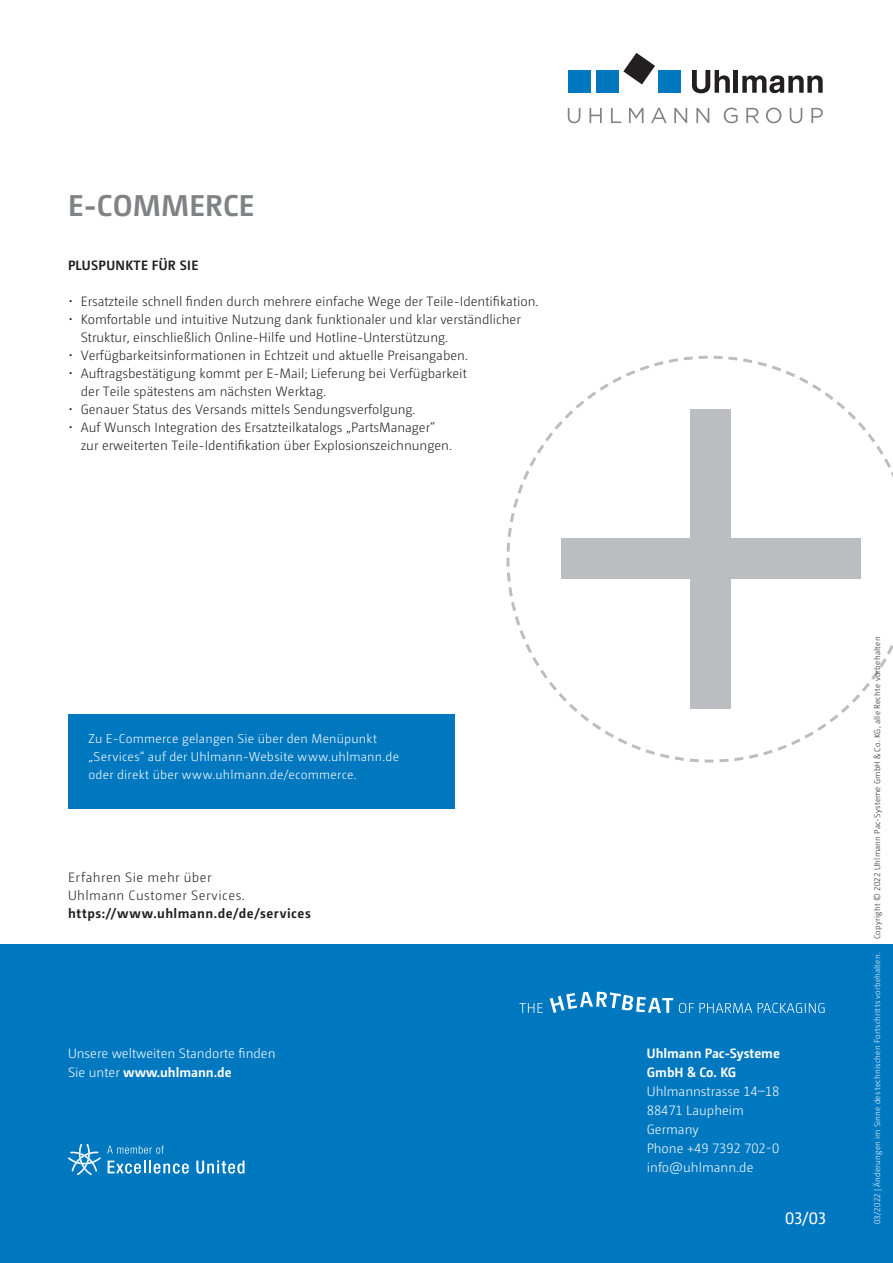
<style>
.page{position:relative;width:893px;height:1263px;background:#fff}
.page>*{position:absolute;margin:0;border:0;box-sizing:border-box;transform-origin:0 0}
.t1{font:700 30px "Camingo Dos Pro";letter-spacing:.005em;color:#808385}
.t2{font:16.5px "Camingo Dos Pro";color:#fff}
.t3{font:300 13.5px/18px "Camingo Dos Pro";color:#231f20}
.t4{font:300 13.5px/19.2px "Camingo Dos Pro";color:#fff}
.t5{font:700 13.5px "Camingo Dos Pro";letter-spacing:.03em;color:#231f20}
.t6{font:300 13.5px/18px "Camingo Dos Pro";letter-spacing:.03em;color:#231f20}
.t7{font:700 13.5px/19.2px "Camingo Dos Pro";color:#fff}
.t8{font:300 12.75px/18px "Camingo Dos Pro";letter-spacing:.015em;color:#fff}
.t9{font:300 8.25px "Camingo Dos Pro";letter-spacing:.035em;color:#231f20}
.t10{font:300 8.25px "Camingo Dos Pro";letter-spacing:.025em;color:#fff}
.s1{font-weight:700}
</style>
<div class="page">
<div style="left:0;top:945px;width:893px;height:318px;background:#0078c0"></div>
<svg style="left:506px;top:356px;width:387px;height:406px"></svg>
<div style="left:691px;top:409px;width:40px;height:299px;background:#bcbdc0"></div>
<div style="left:561px;top:539px;width:299px;height:40px;background:#bcbdc0"></div>
<div style="left:68px;top:714px;width:387px;height:94px;background:#0078c0"></div>
<svg style="left:623px;top:53px;width:32px;height:31px"></svg>
<div style="left:568px;top:70px;width:22px;height:23px;background:#0078c0"></div>
<div style="left:596px;top:70px;width:23px;height:23px;background:#0078c0"></div>
<div style="left:658px;top:70px;width:23px;height:23px;background:#0078c0"></div>
<svg style="left:692px;top:70px;width:38px;height:23px"></svg>
<hr style="left:734px;top:70px;width:4px;height:23px;background:#231f20">
<svg style="left:742px;top:75px;width:81px;height:18px"></svg>
<svg style="left:568px;top:108px;width:255px;height:15px"></svg>
<svg style="left:68px;top:1144px;width:33px;height:31px"></svg>
<svg style="left:108px;top:1160px;width:81px;height:13px"></svg>
<svg style="left:196px;top:1160px;width:48px;height:13px"></svg>
<svg style="left:107px;top:1145px;width:57px;height:9px"></svg>
<svg style="left:679px;top:1003px;width:146px;height:10px"></svg>
<svg style="left:519px;top:1003px;width:24px;height:10px"></svg>
<svg style="left:550px;top:992px;width:123px;height:21px"></svg>
<h1 class="t1" style="left:68px;top:187px;width:188px">E-COMMERCE</h1>
<p class="t5" style="left:68px;top:257px;width:132px">PLUSPUNKTE FÜR SIE</p>
<p class="t3" style="left:68px;top:292px;width:472px">• Ersatzteile schnell finden durch mehrere einfache Wege der Teile-Identifikation.</p>
<p class="t3" style="left:81px;top:310px;width:441px;text-indent:-13px">• Komfortable und intuitive Nutzung dank funktionaler und klar verständlicher<br>Struktur, einschließlich Online-Hilfe und Hotline-Unterstützung.</p>
<p class="t3" style="left:68px;top:346px;width:401px">• Verfügbarkeitsinformationen in Echtzeit und aktuelle Preisangaben.</p>
<p class="t3" style="left:81px;top:364px;width:388px;text-indent:-13px">• Auftragsbestätigung kommt per E-Mail; Lieferung bei Verfügbarkeit der Teile spätestens am nächsten Werktag.</p>
<p class="t3" style="left:68px;top:400px;width:349px">• Genauer Status des Versands mittels Sendungsverfolgung.</p>
<p class="t3" style="left:81px;top:418px;width:373px;text-indent:-13px">• Auf Wunsch Integration des Ersatzteilkatalogs „PartsManager“ zur erweiterten Teile-Identifikation über Explosionszeichnungen.</p>
<p class="t8" style="left:88px;top:729px;width:312px">Zu E-Commerce gelangen Sie über den Menüpunkt „Services“ auf der Uhlmann-Website www.uhlmann.de oder direkt über www.uhlmann.de/ecommerce.</p>
<p class="t6" style="left:68px;top:868px;width:178px">Erfahren Sie mehr über<br>Uhlmann Customer Services.</p>
<p class="t5" style="left:68px;top:905px;width:244px">https://www.uhlmann.de/de/services</p>
<p class="t4" style="left:68px;top:1043px;width:209px">Unsere weltweiten Standorte finden<br>Sie unter <span class="s1">www.uhlmann.de</span></p>
<p class="t7" style="left:647px;top:1043px;width:135px">Uhlmann Pac-Systeme<br>GmbH &amp; Co. KG</p>
<p class="t4" style="left:647px;top:1081px;width:134px">Uhlmannstrasse 14–18<br>88471 Laupheim<br>Germany<br>Phone +49 7392 702-0 info@uhlmann.de</p>
<p class="t2" style="left:785px;top:1209px;width:42px">03/03</p>
<p class="t9" style="left:873px;top:939px;width:304px;rotate:-90deg">Copyright © 2022 Uhlmann Pac-Systeme GmbH &amp; Co. KG, alle Rechte vorbehalten</p>
<p class="t10" style="left:873px;top:1224px;width:273px;rotate:-90deg">03/2022 | Änderungen im Sinne des technischen Fortschritts vorbehalten.</p>
</div>
